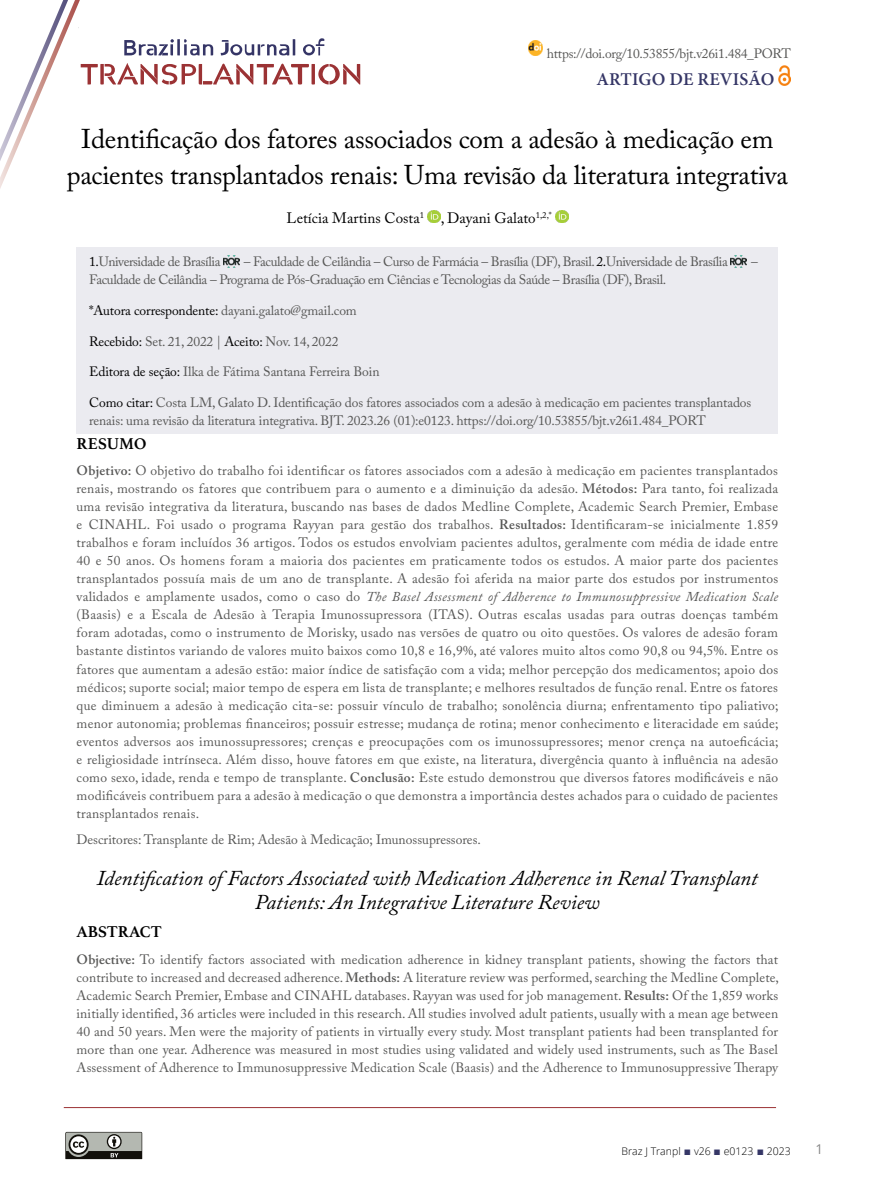
<style>
.page{position:relative;width:893px;height:1191px;background:#fff}
.page>*{position:absolute;margin:0;border:0;box-sizing:border-box;transform-origin:0 0}
.t1{font:27px/36px "Adobe Caslon Pro";letter-spacing:-.01em;color:#000;text-align:center}
.t2{font:italic 21px/24px "Adobe Caslon Pro";color:#000;text-align:center}
.t3{font:600 18px "Minion Pro";letter-spacing:.01em;color:#353666}
.t4{font:700 16.5px "Athelas";color:#000}
.t5{font:15px "Adobe Caslon Pro";color:#000}
.t6{font:13.5px/18px "Adobe Caslon Pro";letter-spacing:-.01em;color:#575756;text-align:justify}
.t7{font:13.5px "Adobe Caslon Pro";letter-spacing:-.03em;color:#575756}
.t8{font:13.5px "Open Sans";color:#878787}
.t9{font:300 10.5px "Open Sans";color:#000}
.s1{color:#000}
.s2{font-weight:600}
.s3{font-style:italic}
.s4{font-family:"Times New Roman";font-weight:400;font-size:12px;color:#353666}
</style>
<div class="page">
<svg style="left:428px;top:210px;width:13px;height:13px"></svg>
<svg style="left:556px;top:210px;width:12px;height:13px"></svg>
<div style="left:77px;top:247px;width:701px;height:187px;background:#ebebf0"></div>
<img style="left:223px;top:255px;width:16px;height:12px">
<img style="left:730px;top:255px;width:17px;height:12px">
<svg style="left:0;top:0;width:360px;height:188px"></svg>
<img style="left:528px;top:41px;width:15px;height:14px">
<img style="left:778px;top:66px;width:12px;height:19px">
<hr style="left:64px;top:1107px;width:712px;height:1px;background:#9b3134">
<svg style="left:65px;top:1131px;width:78px;height:28px;background:#858681"></svg>
<p class="t6" style="left:547px;top:45px;width:245px">https://doi.org/10.53855/bjt.v26i1.484_PORT</p>
<h3 class="t3" style="left:596px;top:67px;width:180px">ARTIGO DE REVISÃO</h3>
<h1 class="t1" style="left:67px;top:120px;width:723px">Identificação dos fatores associados com a adesão à medicação em pacientes transplantados renais: Uma revisão da literatura integrativa</h1>
<p class="t5" style="left:286px;top:209px;width:267px">Letícia Martins Costa<sup>1</sup> , Dayani Galato<sup>1,2,*</sup></p>
<p class="t7" style="left:89px;top:253px;width:133px"><span class="s1">1.</span>Universidade de Brasília</p>
<p class="t7" style="left:244px;top:253px;width:486px">– Faculdade de Ceilândia – Curso de Farmácia – Brasília (DF), Brasil. <span class="s1">2.</span>Universidade de Brasília</p>
<p class="t6" style="left:751px;top:252px;width:8px">–</p>
<p class="t7" style="left:89px;top:271px;width:578px">Faculdade de Ceilândia – Programa de Pós-Graduação em Ciências e Tecnologias da Saúde – Brasília (DF), Brasil.</p>
<p class="t6" style="left:89px;top:301px;width:269px"><span class="s1">*Autora correspondente:</span> dayani.galato@gmail.com</p>
<p class="t6" style="left:89px;top:332px;width:251px"><span class="s1">Recebido:</span> Set. 21, 2022 | <span class="s1">Aceito:</span> Nov. 14, 2022</p>
<p class="t6" style="left:89px;top:363px;width:292px"><span class="s1">Editora de seção:</span> Ilka de Fátima Santana Ferreira Boin</p>
<p class="t6" style="left:89px;top:393px;width:663px"><span class="s1">Como citar:</span> Costa LM, Galato D. Identificação dos fatores associados com a adesão à medicação em pacientes transplantados renais: uma revisão da literatura integrativa. BJT. 2023.26 (01):e0123. https://doi.org/10.53855/bjt.v26i1.484_PORT</p>
<p class="t4" style="left:77px;top:430px;width:71px">RESUMO</p>
<p class="t6" style="left:77px;top:462px;width:704px"><span class="s2">Objetivo:</span> O objetivo do trabalho foi identificar os fatores associados com a adesão à medicação em pacientes transplantados renais, mostrando os fatores que contribuem para o aumento e a diminuição da adesão. <span class="s2">Métodos:</span> Para tanto, foi realizada uma revisão integrativa da literatura, buscando nas bases de dados Medline Complete, Academic Search Premier, Embase e CINAHL. Foi usado o programa Rayyan para gestão dos trabalhos. <span class="s2">Resultados:</span> Identificaram-se inicialmente 1.859 trabalhos e foram incluídos 36 artigos. Todos os estudos envolviam pacientes adultos, geralmente com média de idade entre 40 e 50 anos. Os homens foram a maioria dos pacientes em praticamente todos os estudos. A maior parte dos pacientes transplantados possuía mais de um ano de transplante. A adesão foi aferida na maior parte dos estudos por instrumentos validados e amplamente usados, como o caso do <span class="s3">The Basel Assessment of Adherence to Immunosuppressive Medication Scale </span>(Baasis) e a Escala de Adesão à Terapia Imunossupressora (ITAS). Outras escalas usadas para outras doenças também foram adotadas, como o instrumento de Morisky, usado nas versões de quatro ou oito questões. Os valores de adesão foram bastante distintos variando de valores muito baixos como 10,8 e 16,9%, até valores muito altos como 90,8 ou 94,5%. Entre os fatores que aumentam a adesão estão: maior índice de satisfação com a vida; melhor percepção dos medicamentos; apoio dos médicos; suporte social; maior tempo de espera em lista de transplante; e melhores resultados de função renal. Entre os fatores que diminuem a adesão à medicação cita-se: possuir vínculo de trabalho; sonolência diurna; enfrentamento tipo paliativo; menor autonomia; problemas financeiros; possuir estresse; mudança de rotina; menor conhecimento e literacidade em saúde; eventos adversos aos imunossupressores; crenças e preocupações com os imunossupressores; menor crença na autoeficácia; e religiosidade intrínseca. Além disso, houve fatores em que existe, na literatura, divergência quanto à influência na adesão como sexo, idade, renda e tempo de transplante. <span class="s2">Conclusão:</span> Este estudo demonstrou que diversos fatores modificáveis e não modificáveis contribuem para a adesão à medicação o que demonstra a importância destes achados para o cuidado de pacientes transplantados renais.</p>
<p class="t6" style="left:77px;top:830px;width:406px">Descritores: Transplante de Rim; Adesão à Medicação; Imunossupressores.</p>
<h2 class="t2" style="left:97px;top:866px;width:662px">Identification of Factors Associated with Medication Adherence in Renal Transplant<br>Patients: An Integrative Literature Review</h2>
<p class="t4" style="left:77px;top:918px;width:87px">ABSTRACT</p>
<p class="t6" style="left:77px;top:950px;width:704px"><span class="s2">Objective:</span> To identify factors associated with medication adherence in kidney transplant patients, showing the factors that contribute to increased and decreased adherence. <span class="s2">Methods:</span> A literature review was performed, searching the Medline Complete, Academic Search Premier, Embase and CINAHL databases. Rayyan was used for job management. <span class="s2">Results:</span> Of the 1,859 works initially identified, 36 articles were included in this research. All studies involved adult patients, usually with a mean age between 40 and 50 years. Men were the majority of patients in virtually every study. Most transplant patients had been transplanted for more than one year. Adherence was measured in most studies using validated and widely used instruments, such as The Basel Assessment of Adherence to Immunosuppressive Medication Scale (Baasis) and the Adherence to Immunosuppressive Therapy</p>
<p class="t9" style="left:622px;top:1144px;width:171px">Braz J Tranpl <span class="s4">■</span> v26 <span class="s4">■</span> e0123 <span class="s4">■</span> 2023</p>
<p class="t8" style="left:816px;top:1139px;width:9px">1</p>
</div>
